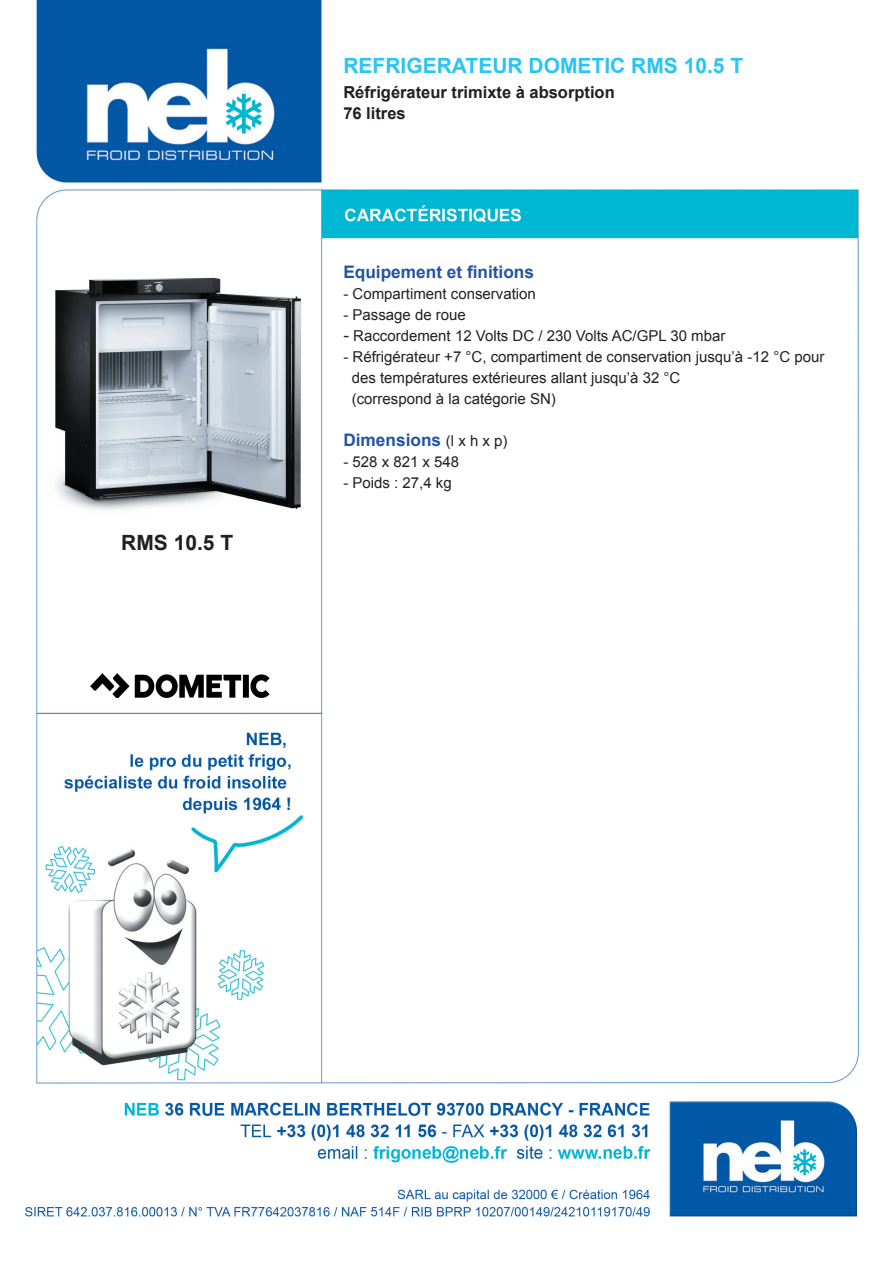
<style>
.page{position:relative;width:893px;height:1263px;background:#fff}
.page>*{position:absolute;margin:0;border:0;box-sizing:border-box;transform-origin:0 0}
.t1{font:700 21px "Arial";color:#2bc4f3}
.t2{font:700 21px "Arial";color:#231f20}
.t3{font:700 17.25px "Arial";color:#2254a4}
.t4{font:700 16.5px/21px "Arial";color:#231f20}
.t5{font:15px/21px "Arial";color:#231f20}
.s1{font-size:17.25px}
.s2{font-weight:400;font-size:15px;color:#231f20}
</style>
<div class="page">
<img style="left:24px;top:0;width:835px;height:1217px">
<img style="left:42px;top:266px;width:273px;height:257px">
<img style="left:90px;top:674px;width:180px;height:24px">
<h1 class="t2" style="left:121px;top:529px;width:114px">RMS 10.5 T</h1>
<h1 class="t1" style="left:343px;top:51px;width:401px">REFRIGERATEUR DOMETIC RMS 10.5 T</h1>
<p class="t4" style="left:343px;top:82px;width:273px">Réfrigérateur trimixte à absorption<br>76 litres</p>
<p class="t3" style="left:343px;top:261px;width:192px">Equipement et finitions</p>
<p class="t5" style="left:343px;top:284px;width:194px">- Compartiment conservation</p>
<p class="t5" style="left:343px;top:305px;width:124px">- Passage de roue</p>
<p class="t5" style="left:343px;top:326px;width:384px"><span class="s1">-</span> Raccordement 12 Volts DC / 230 Volts AC/GPL 30 mbar</p>
<p class="t5" style="left:352px;top:347px;width:474px;text-indent:-8px">- Réfrigérateur +7 °C, compartiment de conservation jusqu’à -12 °C pour des températures extérieures allant jusqu’à 32 °C<br>(correspond à la catégorie SN)</p>
<p class="t3" style="left:343px;top:429px;width:166px">Dimensions <span class="s2">(l x h x p)</span></p>
<p class="t5" style="left:343px;top:452px;width:117px">- 528 x 821 x 548</p>
<p class="t5" style="left:343px;top:473px;width:110px">- Poids : 27,4 kg</p>
</div>
